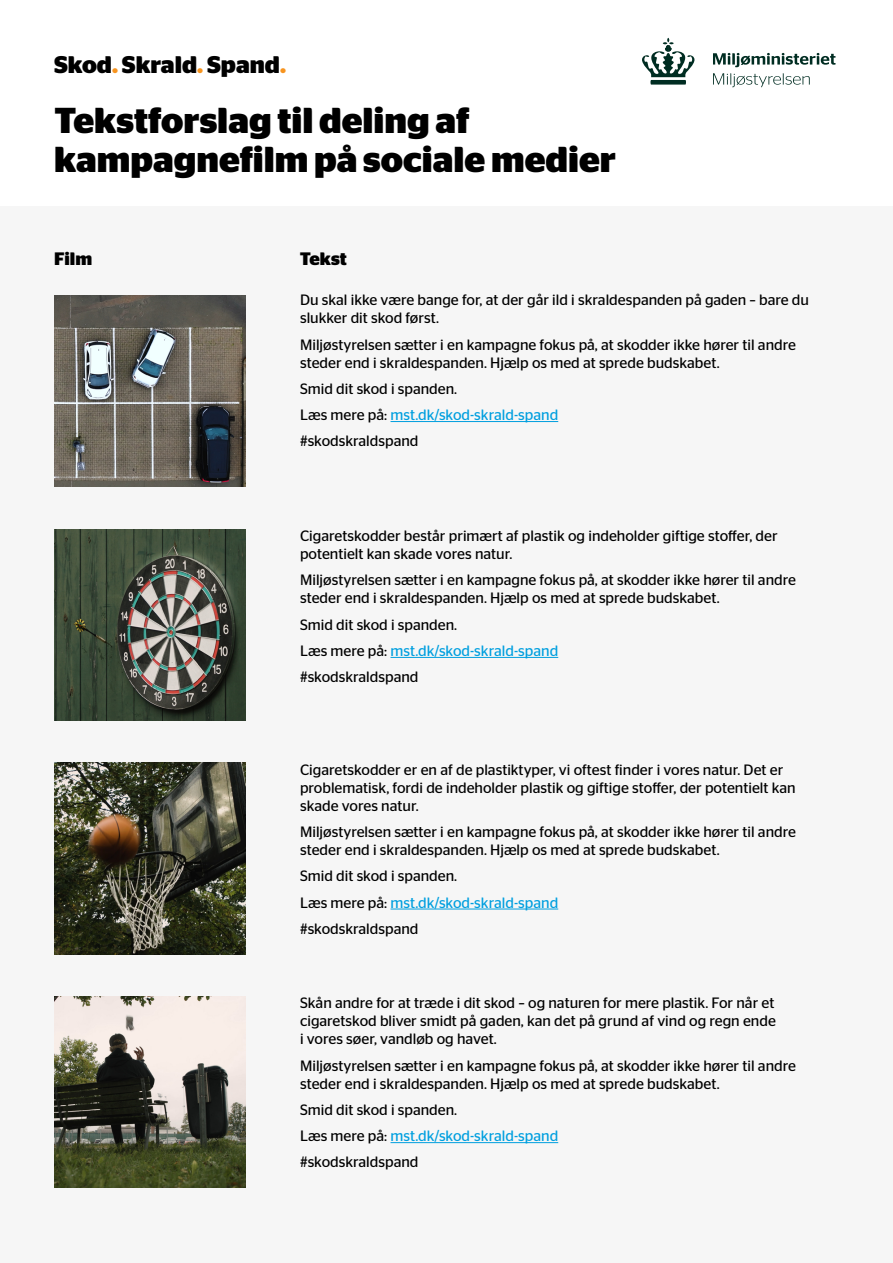
<style>
.page{position:relative;width:893px;height:1263px;background:#fff}
.page>*{position:absolute;margin:0;border:0;box-sizing:border-box;transform-origin:0 0}
.t1{font:700 36px/39px "Stag Sans";color:#000}
.t2{font:700 24px "Stag Sans";color:#000}
.t3{font:700 18px "Stag Sans";color:#000}
.t4{font:15px/18px "Stag Sans";color:#000}
.s1{color:#f7941f}
.s2{color:#009fdf}
</style>
<div class="page">
<svg style="left:642px;top:38px;width:52px;height:47px"></svg>
<svg style="left:713px;top:53px;width:122px;height:14px"></svg>
<svg style="left:713px;top:73px;width:97px;height:14px"></svg>
<div style="left:0;top:206px;width:893px;height:1057px;background:#f6f6f6"></div>
<img style="left:54px;top:295px;width:191px;height:192px">
<img style="left:54px;top:529px;width:191px;height:191px">
<img style="left:54px;top:763px;width:191px;height:191px">
<img style="left:54px;top:996px;width:191px;height:192px">
<hr style="left:390px;top:421px;width:168px;height:1px;background:#009fdf">
<hr style="left:390px;top:657px;width:168px;height:1px;background:#009fdf">
<hr style="left:390px;top:909px;width:168px;height:1px;background:#009fdf">
<hr style="left:390px;top:1142px;width:168px;height:1px;background:#009fdf">
<h2 class="t2" style="left:54px;top:51px;width:234px">Skod<span class="s1">.</span> Skrald<span class="s1">.</span> Spand<span class="s1">.</span></h2>
<h1 class="t1" style="left:54px;top:101px;width:563px">Tekstforslag til deling af kampagnefilm på sociale medier</h1>
<h2 class="t3" style="left:54px;top:249px;width:40px">Film</h2>
<h2 class="t3" style="left:300px;top:249px;width:49px">Tekst</h2>
<p class="t4" style="left:300px;top:291px;width:511px">Du skal ikke være bange for, at der går ild i skraldespanden på gaden – bare du slukker dit skod først.</p>
<p class="t4" style="left:300px;top:335px;width:497px">Miljøstyrelsen sætter i en kampagne fokus på, at skodder ikke hører til andre steder end i skraldespanden. Hjælp os med at sprede budskabet.</p>
<p class="t4" style="left:300px;top:375px;width:260px;line-height:26.2px">Smid dit skod i spanden.<br>Læs mere på: <span class="s2">mst.dk/skod-skrald-spand </span>#skodskraldspand</p>
<p class="t4" style="left:300px;top:527px;width:479px">Cigaretskodder består primært af plastik og indeholder giftige stoffer, der potentielt kan skade vores natur.</p>
<p class="t4" style="left:300px;top:571px;width:497px">Miljøstyrelsen sætter i en kampagne fokus på, at skodder ikke hører til andre steder end i skraldespanden. Hjælp os med at sprede budskabet.</p>
<p class="t4" style="left:300px;top:611px;width:260px;line-height:26.2px">Smid dit skod i spanden.<br>Læs mere på: <span class="s2">mst.dk/skod-skrald-spand </span>#skodskraldspand</p>
<p class="t4" style="left:300px;top:760px;width:497px">Cigaretskodder er en af de plastiktyper, vi oftest finder i vores natur. Det er problematisk, fordi de indeholder plastik og giftige stoffer, der potentielt kan skade vores natur.</p>
<p class="t4" style="left:300px;top:823px;width:497px">Miljøstyrelsen sætter i en kampagne fokus på, at skodder ikke hører til andre steder end i skraldespanden. Hjælp os med at sprede budskabet.</p>
<p class="t4" style="left:300px;top:863px;width:260px;line-height:26.2px">Smid dit skod i spanden.<br>Læs mere på: <span class="s2">mst.dk/skod-skrald-spand </span>#skodskraldspand</p>
<p class="t4" style="left:300px;top:994px;width:477px;text-align:justify">Skån andre for at træde i dit skod – og naturen for mere plastik. For når et cigaretskod bliver smidt på gaden, kan det på grund af vind og regn ende i vores søer, vandløb og havet.</p>
<p class="t4" style="left:300px;top:1056px;width:497px">Miljøstyrelsen sætter i en kampagne fokus på, at skodder ikke hører til andre steder end i skraldespanden. Hjælp os med at sprede budskabet.</p>
<p class="t4" style="left:300px;top:1096px;width:260px;line-height:26.2px">Smid dit skod i spanden.<br>Læs mere på: <span class="s2">mst.dk/skod-skrald-spand </span>#skodskraldspand</p>
</div>
